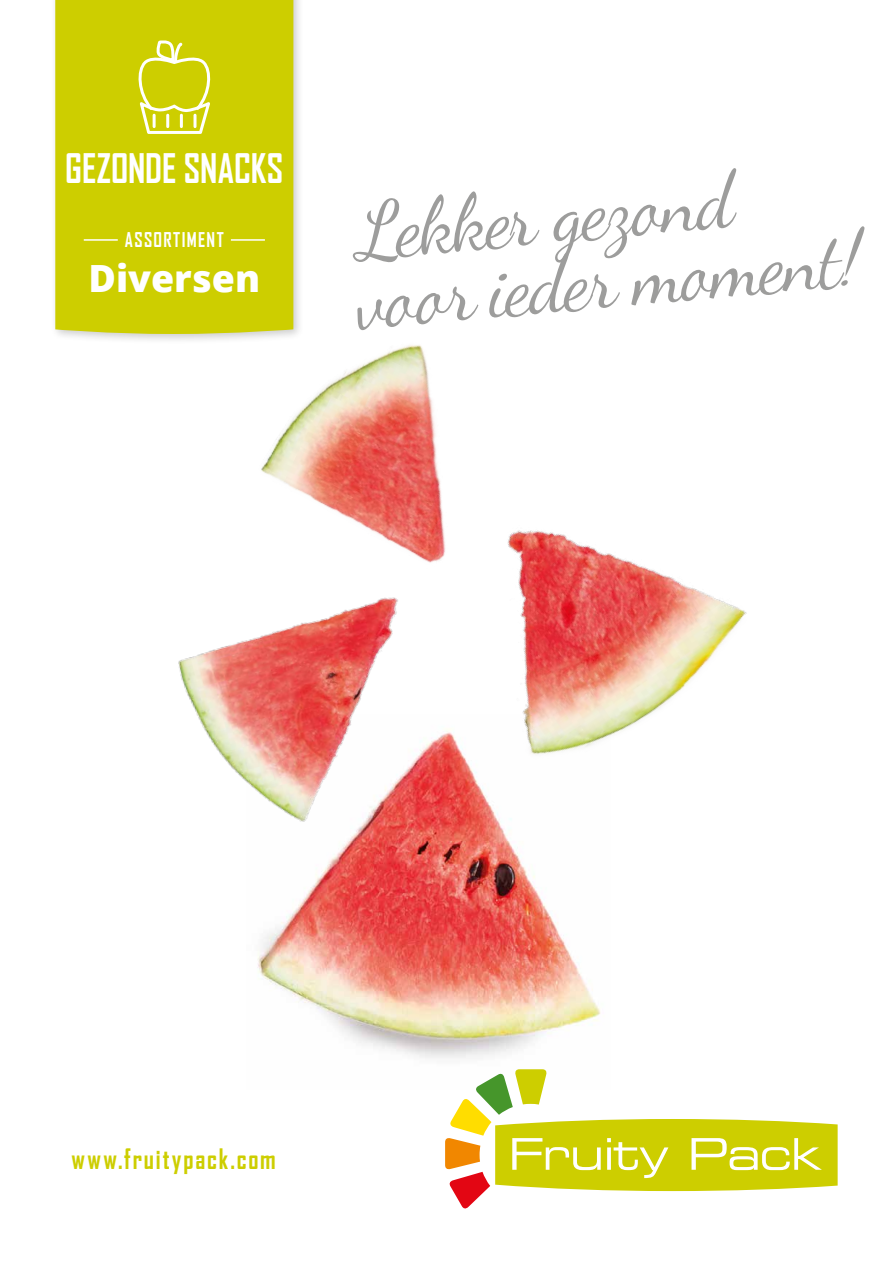
<style>
.page{position:relative;width:893px;height:1263px;background:#fff}
.page>*{position:absolute;margin:0;border:0;box-sizing:border-box;transform-origin:0 0}
.t1{font:78.9px/69.2px "Dancing Script OT";color:#9d9d9c}
.t2{font:700 39px "Agency FB";letter-spacing:-.005em;color:#fff;scale:.92 1}
.t3{font:800 37.5px "Open Sans";color:#fff}
.t4{font:700 27px "Agency FB";letter-spacing:.075em;color:#cdce00;scale:.92 1}
.t5{font:700 19.5px "Agency FB";letter-spacing:.075em;color:#fff;scale:.92 1}
</style>
<div class="page">
<img style="left:257px;top:808px;width:344px;height:250px">
<svg style="left:445px;top:1069px;width:393px;height:140px"></svg>
<div style="left:50px;top:0;width:254px;height:345px;background:#000;opacity:.2"></div>
<div style="left:55px;top:0;width:238px;height:334px;background:#cdce00"></div>
<hr style="left:84px;top:239px;width:34px;height:2px;background:#fff">
<hr style="left:231px;top:239px;width:34px;height:2px;background:#fff">
<svg style="left:137px;top:39px;width:79px;height:96px;background:#d5d62e"></svg>
<img style="left:231px;top:275px;width:203px;height:270px">
<img style="left:178px;top:597px;width:278px;height:263px">
<img style="left:397px;top:420px;width:350px;height:388px">
<p class="t2" style="left:65px;top:144px;width:238px">GEZONDE SNACKS</p>
<p class="t5" style="left:125px;top:227px;width:109px">ASSORTIMENT</p>
<p class="t3" style="left:88px;top:250px;width:173px">Diversen</p>
<p class="t1" style="left:348px;top:199px;width:514px;rotate:-5deg">Lekker gezond<br>voor ieder moment!</p>
<p class="t4" style="left:72px;top:1142px;width:223px">www.fruitypack.com</p>
</div>
